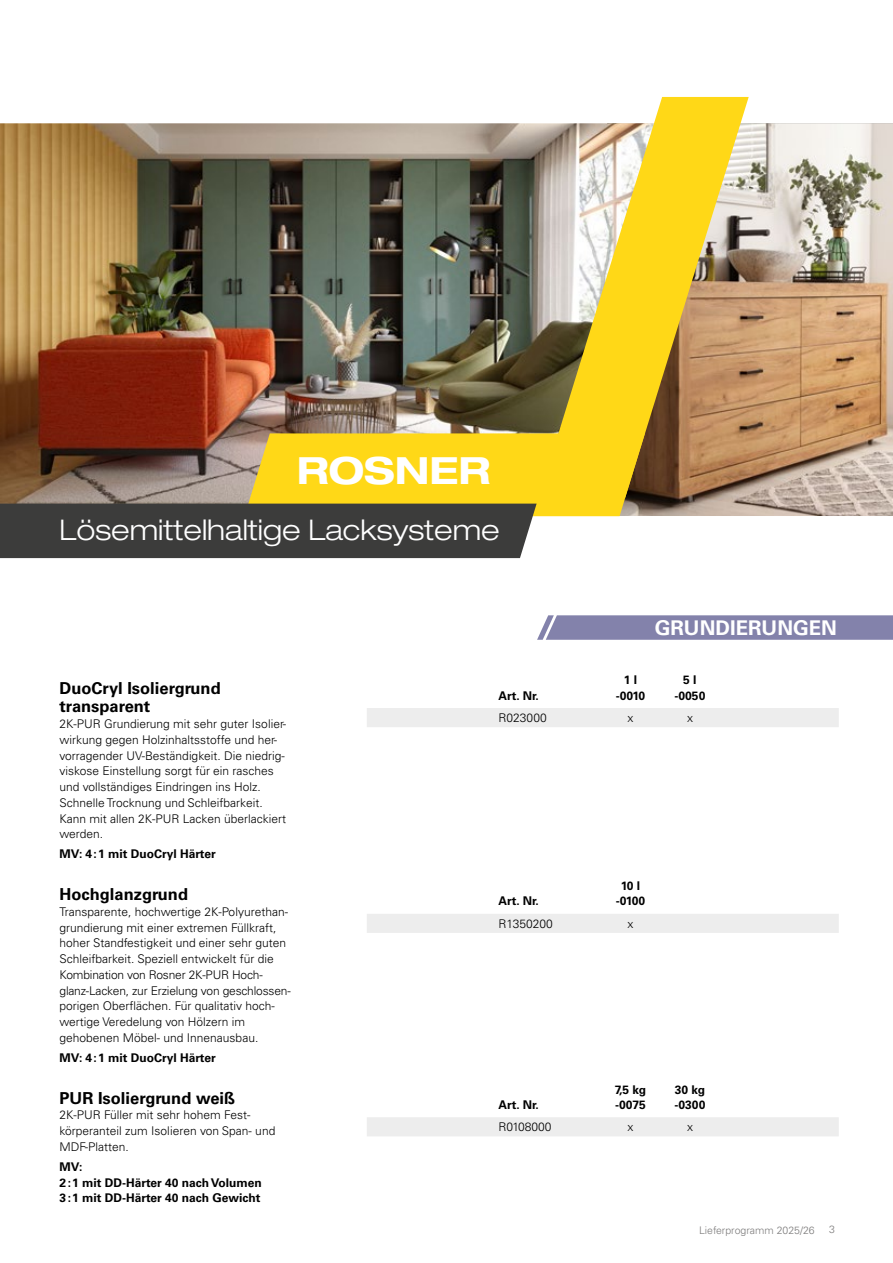
<style>
.page{position:relative;width:893px;height:1263px;background:#fff}
.page>*{position:absolute;margin:0;border:0;box-sizing:border-box;transform-origin:0 0}
.t1{font:700 expanded 37.5px "Helvetica Neue LT Std";color:#fff}
.t2{font:300 expanded 28.5px "Helvetica Neue LT Std";color:#fff}
.t3{font:700 20.25px "Univers LTCYR 65";color:#fff}
.t4{font:700 16.5px/18px "Univers LT Pro 65";color:#000}
.t5{font:300 12px/15.8px "Univers LT Pro 45";color:#000}
.t6{font:700 12px/15px "Univers LT Pro 65";color:#000;text-align:center}
.t7{font:300 10.5px "Univers LT Pro 45";color:#7c7b7b}
</style>
<div class="page">
<svg style="left:537px;top:615px;width:356px;height:25px;background:#8887af"></svg>
<svg style="left:367px;top:708px;width:472px;height:428px"></svg>
<img style="left:673px;top:123px;width:220px;height:393px">
<img style="left:0;top:123px;width:673px;height:393px">
<svg style="left:539px;top:97px;width:210px;height:400px;background:#d0b15f"></svg>
<img style="left:0;top:191px;width:645px;height:367px">
<h1 class="t1" style="left:297px;top:447px;width:195px">ROSNER</h1>
<h2 class="t2" style="left:60px;top:513px;width:442px">Lösemittelhaltige Lacksysteme</h2>
<h3 class="t3" style="left:655px;top:614px;width:184px">GRUNDIERUNGEN</h3>
<h3 class="t4" style="left:60px;top:680px;width:163px">DuoCryl Isoliergrund transparent</h3>
<p class="t5" style="left:60px;top:716px;width:228px">2K-PUR Grundierung mit sehr guter Isolier&shy;wirkung gegen Holzinhaltsstoffe und her&shy;vorragender UV-Beständigkeit. Die niedrig&shy;viskose Einstellung sorgt für ein rasches und vollständiges Eindringen ins Holz.<br>Schnelle Trocknung und Schleifbarkeit.<br>Kann mit allen 2K-PUR Lacken überlackiert werden.</p>
<p class="t6" style="left:60px;top:847px;width:158px">MV: 4:1 mit DuoCryl Härter</p>
<h3 class="t4" style="left:60px;top:885px;width:130px">Hochglanzgrund</h3>
<p class="t5" style="left:60px;top:904px;width:233px">Transparente, hochwertige 2K-Polyurethan&shy;grundierung mit einer extremen Füllkraft, hoher Standfestigkeit und einer sehr guten Schleifbarkeit. Speziell entwickelt für die Kombination von Rosner 2K-PUR Hoch&shy;glanz-Lacken, zur Erzielung von geschlossen&shy;porigen Oberflächen. Für qualitativ hoch&shy;wertige Veredelung von Hölzern im gehobenen Möbel- und Innenausbau.</p>
<p class="t6" style="left:60px;top:1050px;width:158px">MV: 4:1 mit DuoCryl Härter</p>
<h3 class="t4" style="left:60px;top:1089px;width:177px">PUR Isoliergrund weiß</h3>
<p class="t5" style="left:60px;top:1107px;width:217px">2K-PUR Füller mit sehr hohem Fest&shy;körperanteil zum Isolieren von Span- und<br>MDF-Platten.</p>
<p class="t6" style="left:60px;top:1159px;width:204px;line-height:15.8px;text-align:left">MV:<br>2:1 mit DD-Härter 40 nach Volumen<br>3:1 mit DD-Härter 40 nach Gewicht</p>
<p class="t6" style="left:499px;top:688px;width:42px">Art. Nr.</p>
<p class="t6" style="left:616px;top:673px;width:31px">1 l -0010</p>
<p class="t6" style="left:675px;top:673px;width:32px">5 l -0050</p>
<p class="t5" style="left:499px;top:710px;width:50px">R023000</p>
<p class="t5" style="left:627px;top:710px;width:7px">x</p>
<p class="t5" style="left:687px;top:710px;width:7px">x</p>
<p class="t6" style="left:499px;top:893px;width:42px">Art. Nr.</p>
<p class="t6" style="left:616px;top:878px;width:31px">10 l -0100</p>
<p class="t5" style="left:499px;top:915px;width:56px">R1350200</p>
<p class="t5" style="left:627px;top:915px;width:7px">x</p>
<p class="t6" style="left:499px;top:1097px;width:42px">Art. Nr.</p>
<p class="t6" style="left:615px;top:1082px;width:33px;text-align:left">7,5 kg -0075</p>
<p class="t6" style="left:675px;top:1082px;width:32px;text-align:left">30 kg -0300</p>
<p class="t5" style="left:499px;top:1119px;width:54px">R0108000</p>
<p class="t5" style="left:627px;top:1119px;width:7px">x</p>
<p class="t5" style="left:687px;top:1119px;width:7px">x</p>
<p class="t7" style="left:699px;top:1223px;width:117px">Lieferprogramm 2025/26</p>
<p class="t7" style="left:829px;top:1223px;width:7px">3</p>
</div>
